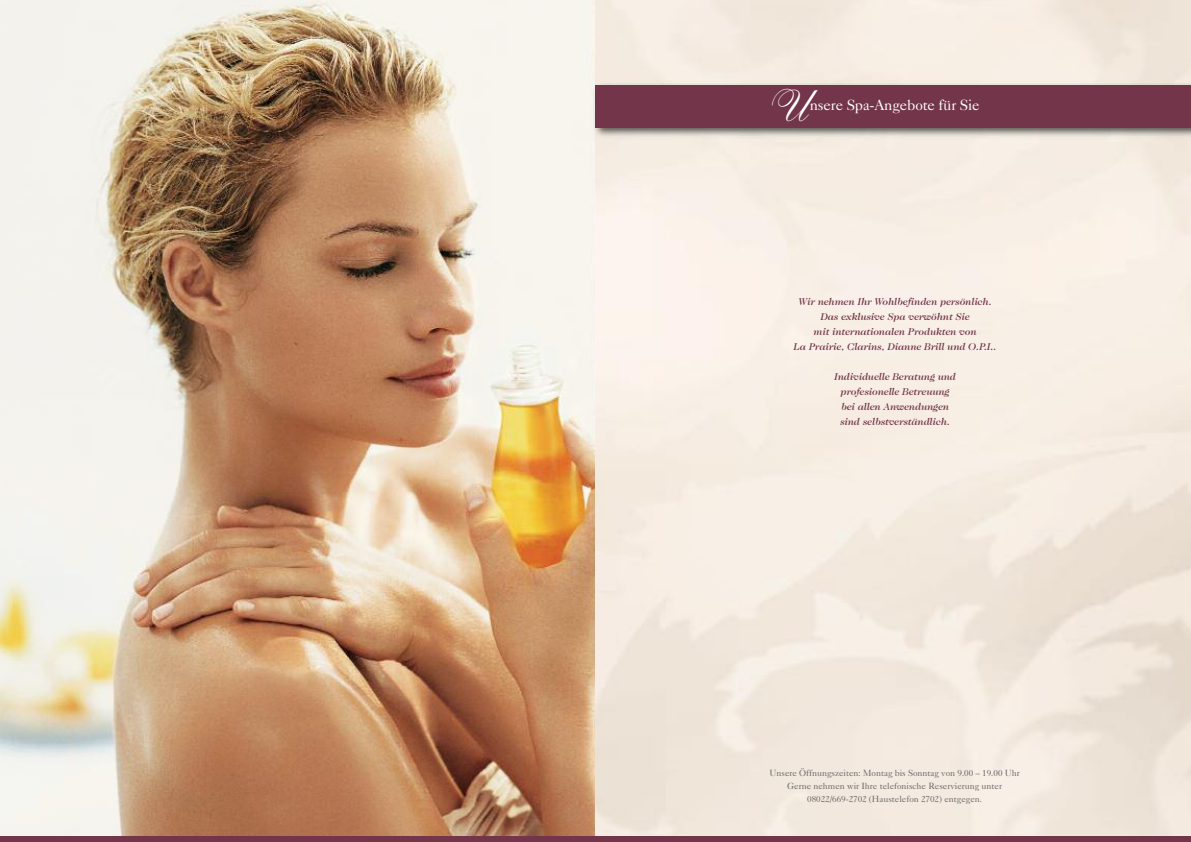
<style>
.page{position:relative;width:1191px;height:842px;background:#fff}
.page>*{position:absolute;margin:0;border:0;box-sizing:border-box;transform-origin:0 0}
.t1{font:45px "Shelley Allegro Script";color:#fff}
.t2{font:15px "Caslon Five Forty";letter-spacing:-.01em;color:#fff}
.t3{font:italic 500 10px/15px "Caslon Two Twenty Four";color:#733549;text-align:center}
.t4{font:9px/13px "Caslon Five Forty";color:#686768;text-align:center}
</style>
<div class="page">
<img style="left:0;top:0;width:1191px;height:836px">
<div style="left:595px;top:836px;width:596px;height:6px;background:#733549"></div>
<div style="left:0;top:836px;width:595px;height:6px;background:#733549"></div>
<img style="left:591px;top:81px;width:600px;height:60px">
<div style="left:595px;top:85px;width:596px;height:43px;background:#733549"></div>
<h1 class="t1" style="left:763px;top:90px;width:39px">U</h1>
<h2 class="t2" style="left:809px;top:99px;width:171px">nsere Spa-Angebote für Sie</h2>
<p class="t3" style="left:793px;top:294px;width:204px">Wir nehmen Ihr Wohlbefinden persönlich.<br>Das exklusive Spa verwöhnt Sie<br>mit internationalen Produkten von<br>La Prairie, Clarins, Dianne Brill und O.P.I..</p>
<p class="t3" style="left:833px;top:369px;width:123px">Individuelle Beratung und profesionelle Betreuung bei allen Anwendungen sind selbstverständlich.</p>
<p class="t4" style="left:769px;top:767px;width:252px">Unsere Öffnungszeiten: Montag bis Sonntag von 9.00 – 19.00 Uhr<br>Gerne nehmen wir Ihre telefonische Reservierung unter<br>08022/669-2702 (Haustelefon 2702) entgegen.</p>
</div>
